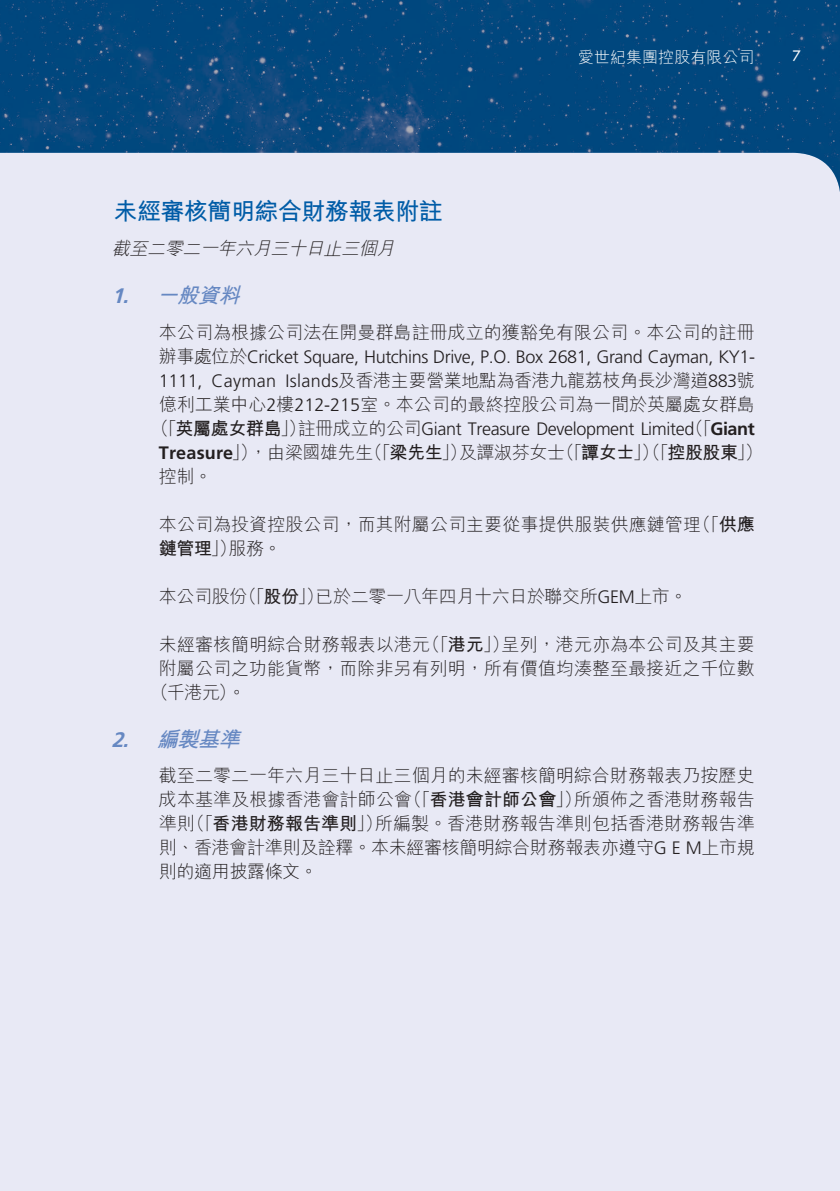
<style>
.page{position:relative;width:840px;height:1191px;background:#fff}
.page>*{position:absolute;margin:0;border:0;box-sizing:border-box;transform-origin:0 0}
.t1{font:700 24px "M Hei HK";letter-spacing:-.02em;color:#005ca7}
.t2{font:italic 700 21px "M Hei HK";color:#6688c2}
.t3{font:300 18px/24px "M Hei HK";color:#231f20}
.t4{font:300 18px "Frutiger LT Std";letter-spacing:-.02em;color:#231f20}
.t5{font:300 18px/24px "M Hei HK";letter-spacing:-.02em;color:#231f20}
.t6{font:italic 300 18px "M Hei HK";color:#231f20}
.t7{font:300 16px "M Hei HK";color:#fff}
.t8{font:500 14px "Futura Std";color:#fff}
.s1{font-family:"Frutiger LT Std"}
.s2{font-family:"M Hei HK"}
.s3{font-family:"M Hei HK";font-weight:700}
.s4{font-weight:700}
.s5{font-family:"Frutiger LT Std";font-weight:700}
</style>
<div class="page">
<div style="left:0;top:13px;width:839px;height:1178px;background:#e8e9f5"></div>
<svg style="left:0;top:0;width:839px;height:187px;fill:#00487e"></svg>
<p class="t7" style="left:578px;top:46px;width:177px">愛世紀集團控股有限公司</p>
<p class="t8" style="left:792px;top:47px;width:10px">7</p>
<h1 class="t1" style="left:113px;top:194px;width:331px">未經審核簡明綜合財務報表附註</h1>
<p class="t6" style="left:112px;top:236px;width:289px">截至二零二一年六月三十日止三個月</p>
<p class="t2" style="left:111px;top:280px;width:137px"><span class="s1">1.</span> 一般資料</p>
<p class="t3" style="left:159px;top:319px;width:597px">本公司為根據公司法在開曼群島註冊成立的獲豁免有限公司。本公司的註冊</p>
<p class="t4" style="left:159px;top:346px;width:597px"><span class="s2">辦事處位於</span>Cricket Square, Hutchins Drive, P.O. Box 2681, Grand Cayman, KY1-</p>
<p class="t3" style="left:159px;top:367px;width:597px"><span class="s1">1111, Cayman Islands</span>及香港主要營業地點為香港九龍荔枝角長沙灣道<span class="s1">883</span>號億利工業中心<span class="s1">2</span>樓<span class="s1">212-215</span>室。本公司的最終控股公司為一間於英屬處女群島</p>
<p class="t4" style="left:151px;top:418px;width:605px"><span class="s2">（「</span><span class="s3">英屬處女群島</span><span class="s2">」）註冊成立的公司</span>Giant Treasure Development Limited<span class="s2">（「</span><span class="s4">Giant</span></p>
<p class="t5" style="left:159px;top:439px;width:605px"><span class="s5">Treasure</span>」），由梁國雄先生（「<span class="s4">梁先生</span>」）及譚淑芬女士（「<span class="s4">譚女士</span>」）（「<span class="s4">控股股東</span>」）控制。</p>
<p class="t3" style="left:159px;top:511px;width:597px">本公司為投資控股公司，而其附屬公司主要從事提供服裝供應鏈管理（「<span class="s4">供應鏈管理</span>」）服務。</p>
<p class="t5" style="left:159px;top:583px;width:530px">本公司股份（「<span class="s4">股份</span>」）已於二零一八年四月十六日於聯交所<span class="s1">GEM</span>上市。</p>
<p class="t3" style="left:159px;top:631px;width:597px">未經審核簡明綜合財務報表以港元（「<span class="s4">港元</span>」）呈列，港元亦為本公司及其主要</p>
<p class="t3" style="left:159px;top:655px;width:597px">附屬公司之功能貨幣，而除非另有列明，所有價值均湊整至最接近之千位數</p>
<p class="t3" style="left:151px;top:679px;width:96px">（千港元）。</p>
<p class="t2" style="left:111px;top:724px;width:137px"><span class="s1">2.</span> 編製基準</p>
<p class="t3" style="left:159px;top:763px;width:597px;text-align:justify">截至二零二一年六月三十日止三個月的未經審核簡明綜合財務報表乃按歷史成本基準及根據香港會計師公會（「<span class="s4">香港會計師公會</span>」）所頒佈之香港財務報告準則（「<span class="s4">香港財務報告準則</span>」）所編製。香港財務報告準則包括香港財務報告準則、香港會計準則及詮釋。本未經審核簡明綜合財務報表亦遵守<span class="s1">G E M</span>上市規則的適用披露條文。</p>
</div>
